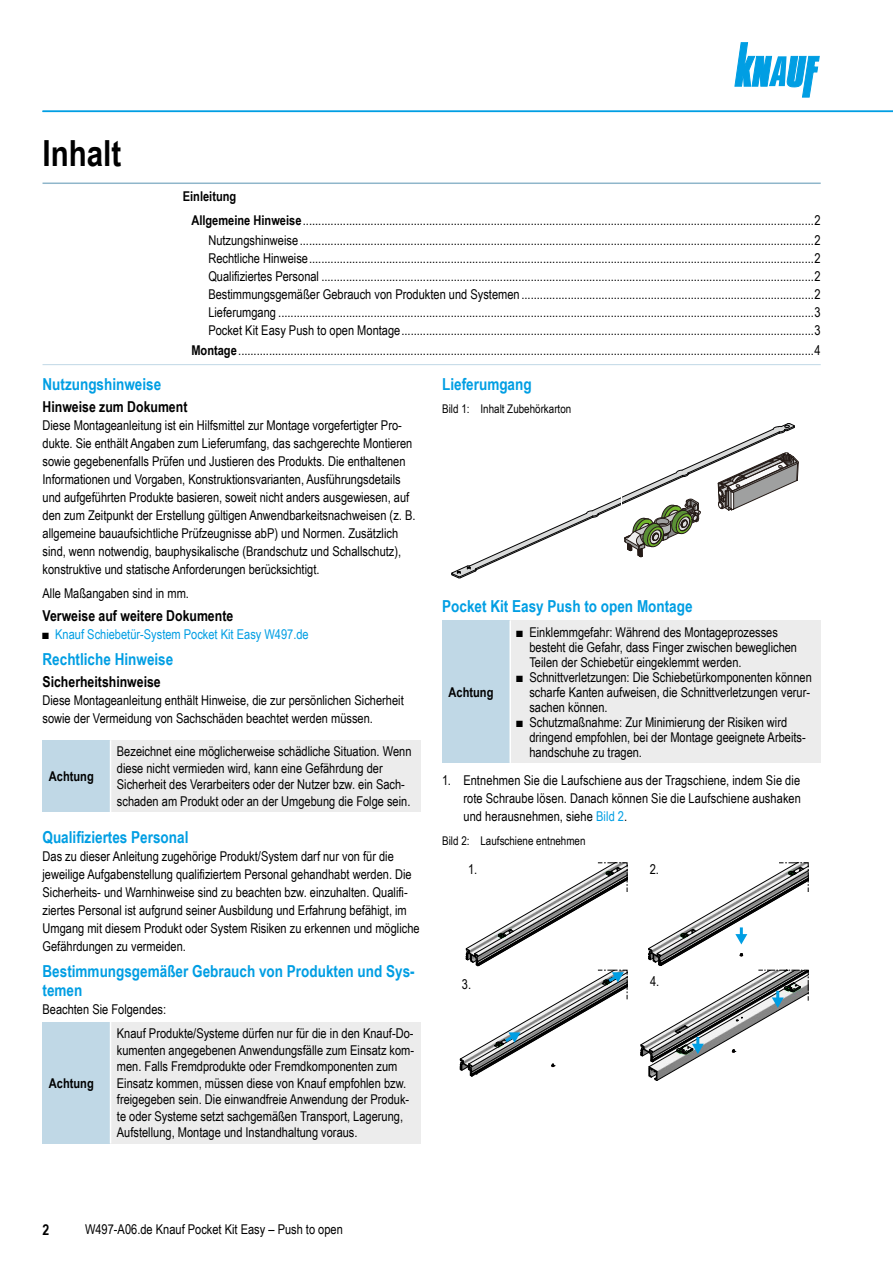
<style>
.page{position:relative;width:893px;height:1263px;background:#fff}
.page>*{position:absolute;margin:0;border:0;box-sizing:border-box;transform-origin:0 0}
.Inhalt_Ma{font:700 36px "Arial Narrow";color:#000}
.IHV_Ue3_11cyan_Ma{font:700 16.5px/18px "Arial Narrow";color:#009ee3}
.Ue4_10schwarz_Ma{font:700 15px "Arial Narrow";color:#000}
.Text_Ma{font:13.5px/18px "Arial Narrow";color:#000}
.Hinweis_Text_Abs_o_Ma{font:13.5px/16.5px "Arial Narrow";color:#000}
.Hinweis_Text_Ma{font:13.5px/16.5px "Arial Narrow";color:#000}
.t1{font:13.5px "Arial Narrow";color:#009ee3}
.Hinweis_Ma{font:700 13.5px "Arial Narrow";color:#000}
.Text_Abs_oben_Ma{font:13.5px "Arial Narrow";color:#000}
.t2{font:12px "Arial Narrow";color:#000}
.s1{font-weight:700}
.s2{color:#000}
.s3{color:#009ee3}
</style>
<div class="page">
<svg style="left:735px;top:43px;width:84px;height:54px"></svg>
<hr style="left:43px;top:111px;width:850px;height:1px;background:#009ee3">
<hr style="left:43px;top:182px;width:778px;height:2px;background:#8fb6ca">
<div style="left:43px;top:740px;width:68px;height:72px;background:#c0d8e6"></div>
<div style="left:111px;top:740px;width:310px;height:72px;background:#ececec"></div>
<hr style="left:110px;top:740px;width:1px;height:72px;background:#fff">
<div style="left:43px;top:1022px;width:68px;height:121px;background:#c0d8e6"></div>
<div style="left:111px;top:1022px;width:310px;height:121px;background:#ececec"></div>
<hr style="left:110px;top:1022px;width:1px;height:121px;background:#fff">
<svg style="left:452px;top:423px;width:346px;height:156px"></svg>
<div style="left:442px;top:620px;width:68px;height:143px;background:#c0d8e6"></div>
<div style="left:510px;top:620px;width:311px;height:143px;background:#ececec"></div>
<hr style="left:509px;top:620px;width:2px;height:143px;background:#fff">
<svg style="left:460px;top:862px;width:168px;height:215px"></svg>
<svg style="left:640px;top:862px;width:169px;height:219px"></svg>
<hr style="left:43px;top:364px;width:778px;height:1px;background:#c0d8e6">
<p class="Inhalt_Ma" style="left:43px;top:126px;width:80px">Inhalt</p>
<p class="Hinweis_Ma" style="left:183px;top:186px;width:55px">Einleitung</p>
<p class="Text_Ma" style="left:191px;top:210px;width:631px"><span class="s1">Allgemeine Hinweise</span>......................................................................................................................................................................2</p>
<p class="Text_Ma" style="left:208px;top:231px;width:614px">Nutzungshinweise .......................................................................................................................................................................2</p>
<p class="Text_Ma" style="left:208px;top:249px;width:614px">Rechtliche Hinweise....................................................................................................................................................................2</p>
<p class="Text_Ma" style="left:208px;top:267px;width:614px">Qualifiziertes Personal ................................................................................................................................................................2</p>
<p class="Text_Ma" style="left:208px;top:285px;width:614px">Bestimmungsgemäßer Gebrauch von Produkten und Systemen ...............................................................................................2</p>
<p class="Text_Ma" style="left:208px;top:303px;width:614px">Lieferumgang ..............................................................................................................................................................................3</p>
<p class="Text_Ma" style="left:208px;top:321px;width:614px">Pocket Kit Easy Push to open Montage......................................................................................................................................3</p>
<p class="Text_Ma" style="left:191px;top:340px;width:631px"><span class="s1">Montage</span>...........................................................................................................................................................................................4</p>
<p class="IHV_Ue3_11cyan_Ma" style="left:43px;top:374px;width:120px">Nutzungshinweise</p>
<p class="Ue4_10schwarz_Ma" style="left:43px;top:395px;width:146px">Hinweise zum Dokument</p>
<p class="Text_Ma" style="left:43px;top:416px;width:374px">Diese Montageanleitung ist ein Hilfsmittel zur Montage vorgefertigter Pro&shy;dukte. Sie enthält Angaben zum Lieferumfang, das sachgerechte Montieren sowie gegebenenfalls Prüfen und Justieren des Produkts. Die enthaltenen Informationen und Vorgaben, Konstruktionsvarianten, Ausführungsdetails und aufgeführten Produkte basieren, soweit nicht anders ausgewiesen, auf den zum Zeitpunkt der Erstellung gültigen Anwendbarkeitsnachweisen (z. B. allgemeine bauaufsichtliche Prüfzeugnisse abP) und Normen. Zusätzlich sind, wenn notwendig, bauphysikalische (Brandschutz und Schallschutz), konstruktive und statische Anforderungen berücksichtigt.</p>
<p class="Text_Abs_oben_Ma" style="left:43px;top:584px;width:148px">Alle Maßangaben sind in mm.</p>
<p class="Ue4_10schwarz_Ma" style="left:43px;top:604px;width:192px">Verweise auf weitere Dokumente</p>
<p class="t1" style="left:43px;top:624px;width:268px"><span class="s2">■</span> Knauf Schiebetür-System Pocket Kit Easy W497.de</p>
<p class="IHV_Ue3_11cyan_Ma" style="left:43px;top:649px;width:132px">Rechtliche Hinweise</p>
<p class="Ue4_10schwarz_Ma" style="left:43px;top:671px;width:120px">Sicherheitshinweise</p>
<p class="Text_Ma" style="left:43px;top:691px;width:363px">Diese Montageanleitung enthält Hinweise, die zur persönlichen Sicherheit sowie der Vermeidung von Sachschäden beachtet werden müssen.</p>
<p class="Hinweis_Text_Ma" style="left:117px;top:743px;width:296px">Bezeichnet eine möglicherweise schädliche Situation. Wenn diese nicht vermieden wird, kann eine Gefährdung der Sicherheit des Verarbeiters oder der Nutzer bzw. ein Sach&shy;schaden am Produkt oder an der Umgebung die Folge sein.</p>
<p class="IHV_Ue3_11cyan_Ma" style="left:43px;top:827px;width:147px">Qualifiziertes Personal</p>
<p class="Text_Ma" style="left:43px;top:847px;width:379px">Das zu dieser Anleitung zugehörige Produkt/System darf nur von für die jeweilige Aufgabenstellung qualifiziertem Personal gehandhabt werden. Die Sicherheits- und Warnhinweise sind zu beachten bzw. einzuhalten. Qualifi&shy;ziertes Personal ist aufgrund seiner Ausbildung und Erfahrung befähigt, im Umgang mit diesem Produkt oder System Risiken zu erkennen und mögliche Gefährdungen zu vermeiden.</p>
<p class="IHV_Ue3_11cyan_Ma" style="left:43px;top:962px;width:374px">Bestimmungsgemäßer Gebrauch von Produkten und Sys&shy;temen</p>
<p class="Text_Ma" style="left:43px;top:999px;width:125px">Beachten Sie Folgendes:</p>
<p class="Hinweis_Ma" style="left:49px;top:766px;width:46px">Achtung</p>
<p class="Hinweis_Ma" style="left:49px;top:1072px;width:46px">Achtung</p>
<p class="Hinweis_Text_Abs_o_Ma" style="left:117px;top:1024px;width:299px">Knauf Produkte/Systeme dürfen nur für die in den Knauf‑Do&shy;kumenten angegebenen Anwendungsfälle zum Einsatz kom&shy;men. Falls Fremdprodukte oder Fremdkomponenten zum Einsatz kommen, müssen diese von Knauf empfohlen bzw. freigegeben sein. Die einwandfreie Anwendung der Produk&shy;te oder Systeme setzt sachgemäßen Transport, Lagerung, Aufstellung, Montage und Instandhaltung voraus.</p>
<p class="IHV_Ue3_11cyan_Ma" style="left:442px;top:374px;width:91px">Lieferumgang</p>
<p class="t2" style="left:442px;top:400px;width:131px">Bild 1: Inhalt Zubehörkarton</p>
<p class="IHV_Ue3_11cyan_Ma" style="left:442px;top:596px;width:252px">Pocket Kit Easy Push to open Montage</p>
<p class="Text_Ma" style="left:529px;top:624px;width:269px;line-height:15px;text-indent:-13px">■ Einklemmgefahr: Während des Montageprozesses besteht die Gefahr, dass Finger zwischen beweglichen<br>Teilen der Schiebetür eingeklemmt werden.</p>
<p class="Text_Ma" style="left:529px;top:669px;width:284px;line-height:15px;text-indent:-13px">■ Schnittverletzungen: Die Schiebetürkomponenten können scharfe Kanten aufweisen, die Schnittverletzungen verur&shy;sachen können.</p>
<p class="Text_Ma" style="left:529px;top:714px;width:278px;line-height:15px;text-indent:-13px">■ Schutzmaßnahme: Zur Minimierung der Risiken wird dringend empfohlen, bei der Montage geeignete Arbeits&shy;handschuhe zu tragen.</p>
<p class="Text_Ma" style="left:463px;top:771px;width:339px;text-align:justify;text-indent:-21px">1. Entnehmen Sie die Laufschiene aus der Tragschiene, indem Sie die rote Schraube lösen. Danach können Sie die Laufschiene aushaken und herausnehmen, siehe <span class="s3">Bild 2</span>.</p>
<p class="t2" style="left:442px;top:832px;width:145px">Bild 2: Laufschiene entnehmen</p>
<p class="Text_Ma" style="left:468px;top:860px;width:11px">1.</p>
<p class="Text_Ma" style="left:650px;top:860px;width:11px">2.</p>
<p class="Hinweis_Ma" style="left:449px;top:681px;width:46px">Achtung</p>
<p class="Text_Ma" style="left:462px;top:974px;width:11px">3.</p>
<p class="Text_Ma" style="left:650px;top:971px;width:11px">4.</p>
<p class="Ue4_10schwarz_Ma" style="left:43px;top:1218px;width:8px">2</p>
<p class="Text_Ma" style="left:85px;top:1220px;width:259px">W497-A06.de Knauf Pocket Kit Easy – Push to open</p>
</div>
